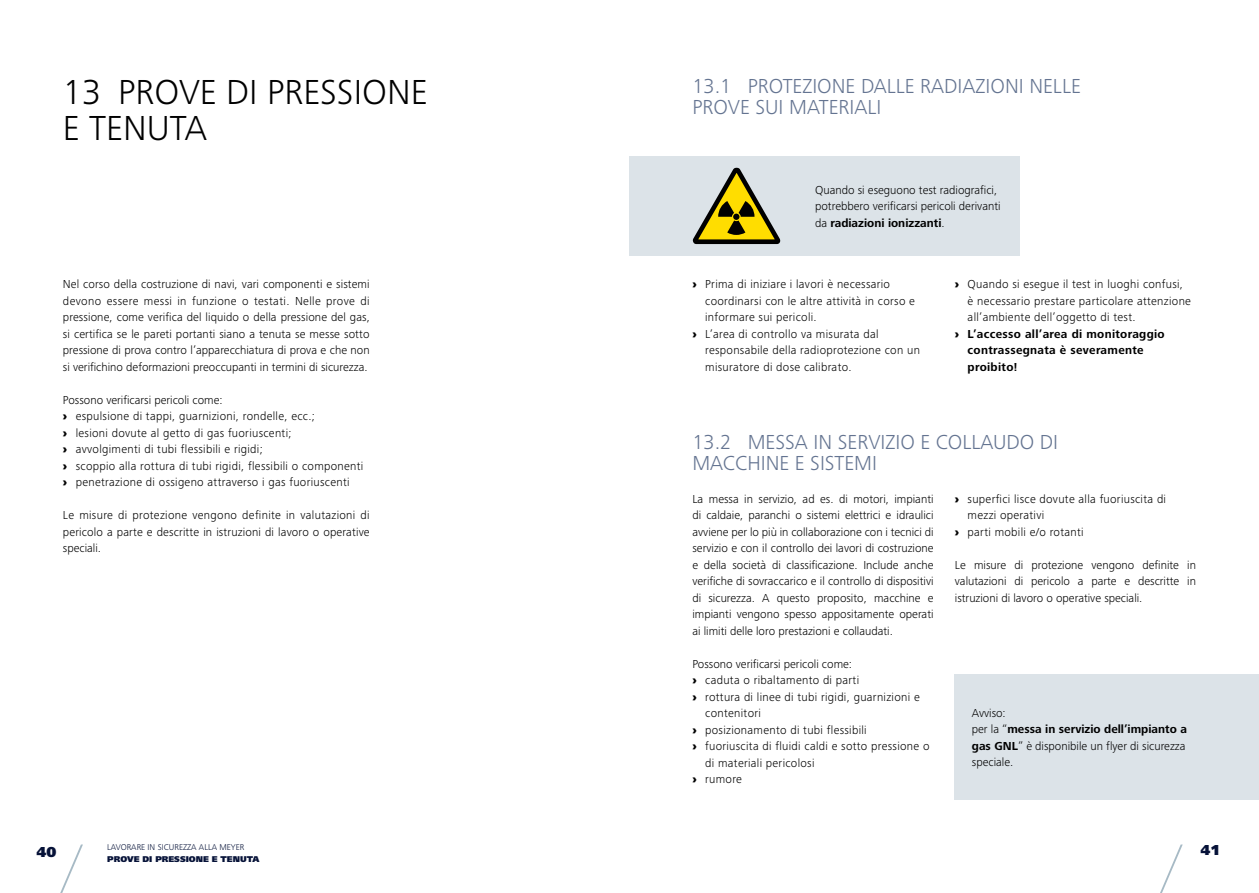
<style>
.page{position:relative;width:1259px;height:893px;background:#fff}
.page>*{position:absolute;margin:0;border:0;box-sizing:border-box;transform-origin:0 0}
.t1{font:300 36px/36px "Frutiger Next LTW1 G";color:#000}
.t2{font:300 21px/21px "Frutiger Next LTW1 G";color:#647491}
.t3{font:900 15px "Frutiger Next LTW1 G";color:#061238}
.t4{font:300 12px/16.5px "Frutiger Next LTW1 G";letter-spacing:.025em;color:#000;text-align:justify}
.t5{font:300 12px/16.5px "Frutiger Next LTW1 G";color:#000}
.t6{font:700 12px "Frutiger Next LTW1 G";letter-spacing:.025em;color:#000}
.t7{font:300 8.7px "Frutiger Next LTW1 G";color:#061238}
.t8{font:900 8.7px "Frutiger Next LTW1 G";color:#061238}
.s1{font-weight:900}
.s2{font-weight:700}
</style>
<div class="page">
<div style="left:955px;top:675px;width:304px;height:125px;background:#dce3e8"></div>
<div style="left:629px;top:156px;width:391px;height:99px;background:#dce3e8"></div>
<svg style="left:692px;top:167px;width:89px;height:78px"></svg>
<svg style="left:60px;top:844px;width:23px;height:49px"></svg>
<svg style="left:1160px;top:844px;width:22px;height:49px"></svg>
<h1 class="t1" style="left:63px;top:74px;width:366px">13 PROVE DI PRESSIONE<br>E TENUTA</h1>
<p class="t4" style="left:63px;top:276px;width:308px">Nel corso della costruzione di navi, vari componenti e sistemi devono essere messi in funzione o testati. Nelle prove di pressione, come verifica del liquido o della pressione del gas, si certifica se le pareti portanti siano a tenuta se messe sotto pressione di prova contro l’apparecchiatura di prova e che non si verifichino deformazioni preoccupanti in termini di sicurezza.</p>
<p class="t4" style="left:63px;top:392px;width:302px;text-align:left">Possono verificarsi pericoli come:<br><span class="s1">›</span> espulsione di tappi, guarnizioni, rondelle, ecc.;<br><span class="s1">›</span> lesioni dovute al getto di gas fuoriuscenti;<br><span class="s1">›</span> avvolgimenti di tubi flessibili e rigidi;<br><span class="s1">›</span> scoppio alla rottura di tubi rigidi, flessibili o componenti <span class="s1">›</span> penetrazione di ossigeno attraverso i gas fuoriuscenti</p>
<p class="t4" style="left:63px;top:507px;width:308px">Le misure di protezione vengono definite in valutazioni di pericolo a parte e descritte in istruzioni di lavoro o operative speciali.</p>
<h2 class="t2" style="left:692px;top:76px;width:390px">13.1 PROTEZIONE DALLE RADIAZIONI NELLE<br>PROVE SUI MATERIALI</h2>
<p class="t5" style="left:815px;top:181px;width:187px">Quando si eseguono test radiografici, potrebbero verificarsi pericoli derivanti da <span class="s2">radiazioni ionizzanti</span>.</p>
<p class="t4" style="left:692px;top:276px;width:199px"><span class="s1">›</span> Prima di iniziare i lavori è necessario</p>
<p class="t4" style="left:705px;top:293px;width:211px">coordinarsi con le altre attività in corso e</p>
<p class="t4" style="left:705px;top:309px;width:113px">informare sui pericoli.</p>
<p class="t4" style="left:692px;top:326px;width:188px"><span class="s1">›</span> L’area di controllo va misurata dal</p>
<p class="t4" style="left:705px;top:342px;width:216px">responsabile della radioprotezione con un</p>
<p class="t4" style="left:705px;top:359px;width:148px">misuratore di dose calibrato.</p>
<p class="t4" style="left:955px;top:276px;width:230px"><span class="s1">›</span> Quando si esegue il test in luoghi confusi,</p>
<p class="t4" style="left:967px;top:293px;width:225px">è necessario prestare particolare attenzione</p>
<p class="t4" style="left:967px;top:309px;width:169px">all’ambiente dell’oggetto di test.</p>
<p class="t6" style="left:955px;top:327px;width:211px"><span class="s1">›</span> L’accesso all’area di monitoraggio</p>
<p class="t6" style="left:967px;top:344px;width:177px">contrassegnata è severamente</p>
<p class="t6" style="left:967px;top:360px;width:51px">proibito!</p>
<h2 class="t2" style="left:692px;top:431px;width:367px">13.2 MESSA IN SERVIZIO E COLLAUDO DI<br>MACCHINE E SISTEMI</h2>
<p class="t4" style="left:692px;top:491px;width:243px">La messa in servizio, ad es. di motori, impianti di caldaie, paranchi o sistemi elettrici e idraulici avviene per lo più in collaborazione con i tecnici di servizio e con il controllo dei lavori di costruzione e della società di classificazione. Include anche verifiche di sovraccarico e il controllo di dispositivi di sicurezza. A questo proposito, macchine e impianti vengono spesso appositamente operati ai limiti delle loro prestazioni e collaudati.</p>
<p class="t5" style="left:692px;top:656px;width:161px">Possono verificarsi pericoli come:</p>
<p class="t4" style="left:692px;top:672px;width:168px"><span class="s1">›</span> caduta o ribaltamento di parti</p>
<p class="t4" style="left:692px;top:689px;width:229px"><span class="s1">›</span> rottura di linee di tubi rigidi, guarnizioni e</p>
<p class="t4" style="left:705px;top:705px;width:57px">contenitori</p>
<p class="t4" style="left:692px;top:722px;width:176px"><span class="s1">›</span> posizionamento di tubi flessibili</p>
<p class="t4" style="left:692px;top:738px;width:239px"><span class="s1">›</span> fuoriuscita di fluidi caldi e sotto pressione o</p>
<p class="t4" style="left:705px;top:755px;width:111px">di materiali pericolosi</p>
<p class="t4" style="left:692px;top:771px;width:51px"><span class="s1">›</span> rumore</p>
<p class="t4" style="left:955px;top:491px;width:213px"><span class="s1">›</span> superfici lisce dovute alla fuoriuscita di</p>
<p class="t4" style="left:967px;top:507px;width:78px">mezzi operativi</p>
<p class="t4" style="left:955px;top:524px;width:130px"><span class="s1">›</span> parti mobili e/o rotanti</p>
<p class="t4" style="left:955px;top:557px;width:243px">Le misure di protezione vengono definite in valutazioni di pericolo a parte e descritte in istruzioni di lavoro o operative speciali.</p>
<p class="t5" style="left:972px;top:705px;width:217px">Avviso:<br>per la “<span class="s2">messa in servizio dell’impianto a gas GNL</span>” è disponibile un flyer di sicurezza speciale.</p>
<p class="t3" style="left:37px;top:843px;width:21px">40</p>
<p class="t7" style="left:107px;top:842px;width:139px">LAVORARE IN SICUREZZA ALLA MEYER</p>
<p class="t3" style="left:1200px;top:841px;width:21px">41</p>
<p class="t8" style="left:107px;top:855px;width:154px">PROVE DI PRESSIONE E TENUTA</p>
</div>
